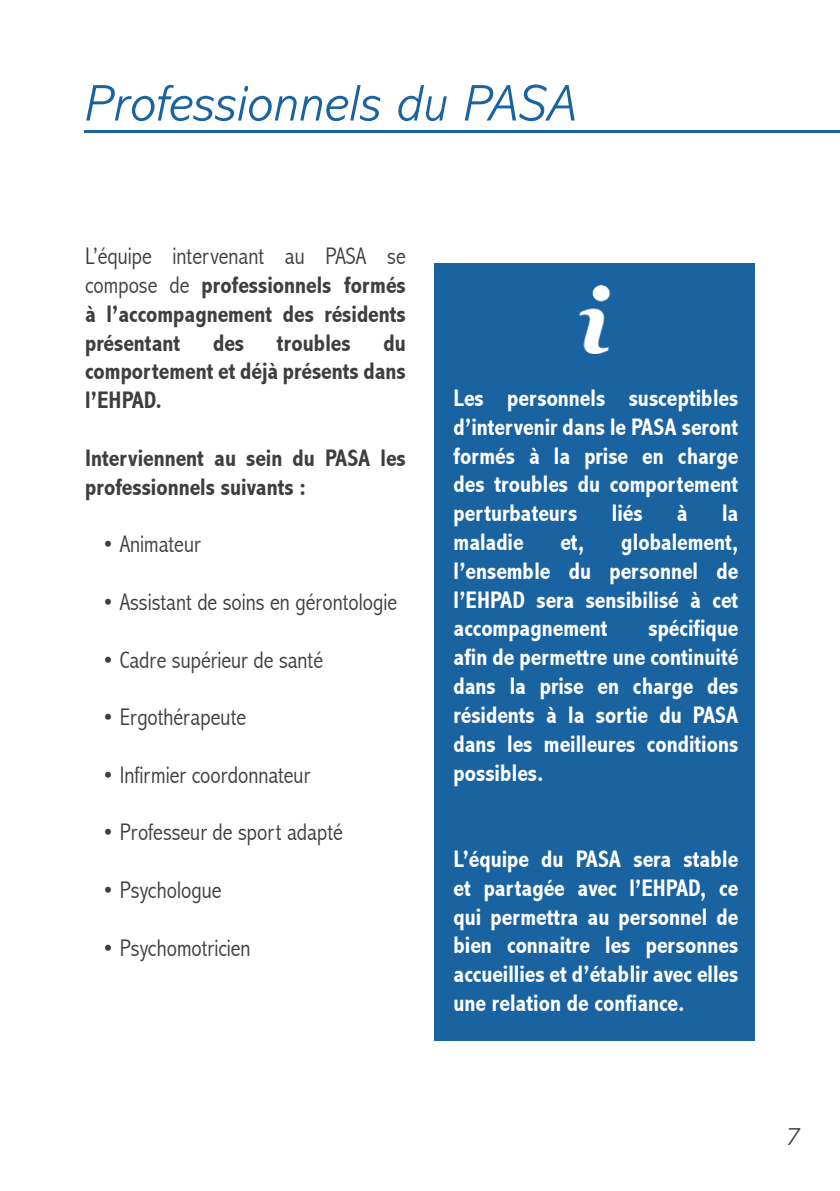
<style>
.page{position:relative;width:840px;height:1191px;background:#fff}
.page>*{position:absolute;margin:0;border:0;box-sizing:border-box;transform-origin:0 0}
.t1{font:italic 300 52px "Abadi MT Std";color:#1a63a1}
.t2{font:italic 300 26px "Abadi MT Std";color:#3e3e3f}
.t3{font:700 condensed 24px/28.8px "Abadi";color:#fff;text-align:justify}
.t4{font:700 condensed 24px/28.8px "Abadi";color:#3e3e3f;text-align:justify}
.t5{font:300 condensed 24px "Abadi";color:#3e3e3f}
.s1{font-weight:300}
</style>
<div class="page">
<div style="left:434px;top:263px;width:320px;height:777px;background:#1a63a1"></div>
<img style="left:579px;top:286px;width:32px;height:68px">
<hr style="left:84px;top:130px;width:755px;height:3px;background:#1a63a1">
<h1 class="t1" style="left:85px;top:75px;width:493px">Professionnels du PASA</h1>
<p class="t4" style="left:85px;top:242px;width:322px"><span class="s1">L’équipe intervenant au PASA se compose de</span> professionnels formés à l’accompagnement des résidents présentant</p>
<p class="t4" style="left:85px;top:328px;width:322px;text-indent:298px">du comportement et déjà présents dans l’EHPAD.</p>
<p class="t4" style="left:213px;top:328px;width:33px">des</p>
<p class="t4" style="left:277px;top:328px;width:75px">troubles</p>
<p class="t4" style="left:85px;top:443px;width:322px">Interviennent au sein du PASA les professionnels suivants :</p>
<p class="t5" style="left:102px;top:530px;width:100px">• Animateur</p>
<p class="t5" style="left:102px;top:588px;width:296px">• Assistant de soins en gérontologie</p>
<p class="t5" style="left:102px;top:645px;width:222px">• Cadre supérieur de santé</p>
<p class="t5" style="left:102px;top:703px;width:145px">• Ergothérapeute</p>
<p class="t5" style="left:102px;top:761px;width:210px">• Infirmier coordonnateur</p>
<p class="t5" style="left:102px;top:818px;width:242px">• Professeur de sport adapté</p>
<p class="t5" style="left:102px;top:876px;width:121px">• Psychologue</p>
<p class="t5" style="left:102px;top:933px;width:150px">• Psychomotricien</p>
<p class="t3" style="left:453px;top:383px;width:286px">Les personnels susceptibles d’intervenir dans le PASA seront formés à la prise en charge des troubles du comportement perturbateurs</p>
<p class="t3" style="left:611px;top:499px;width:32px">liés</p>
<p class="t3" style="left:676px;top:499px;width:12px">à</p>
<p class="t3" style="left:721px;top:499px;width:18px">la</p>
<p class="t3" style="left:453px;top:527px;width:72px">maladie</p>
<p class="t3" style="left:560px;top:527px;width:25px">et,</p>
<p class="t3" style="left:453px;top:527px;width:286px;text-indent:167px">globalement, l’ensemble du personnel de l’EHPAD sera sensibilisé à cet accompagnement</p>
<p class="t3" style="left:453px;top:614px;width:286px;text-indent:195px">spécifique afin de permettre une continuité dans la prise en charge des résidents à la sortie du PASA dans les meilleures conditions possibles.</p>
<p class="t3" style="left:453px;top:844px;width:286px">L’équipe du PASA sera stable et partagée avec l’EHPAD, ce qui permettra au personnel de bien connaitre les personnes accueillies et d’établir avec elles une relation de confiance.</p>
<p class="t2" style="left:784px;top:1122px;width:17px">7</p>
</div>
